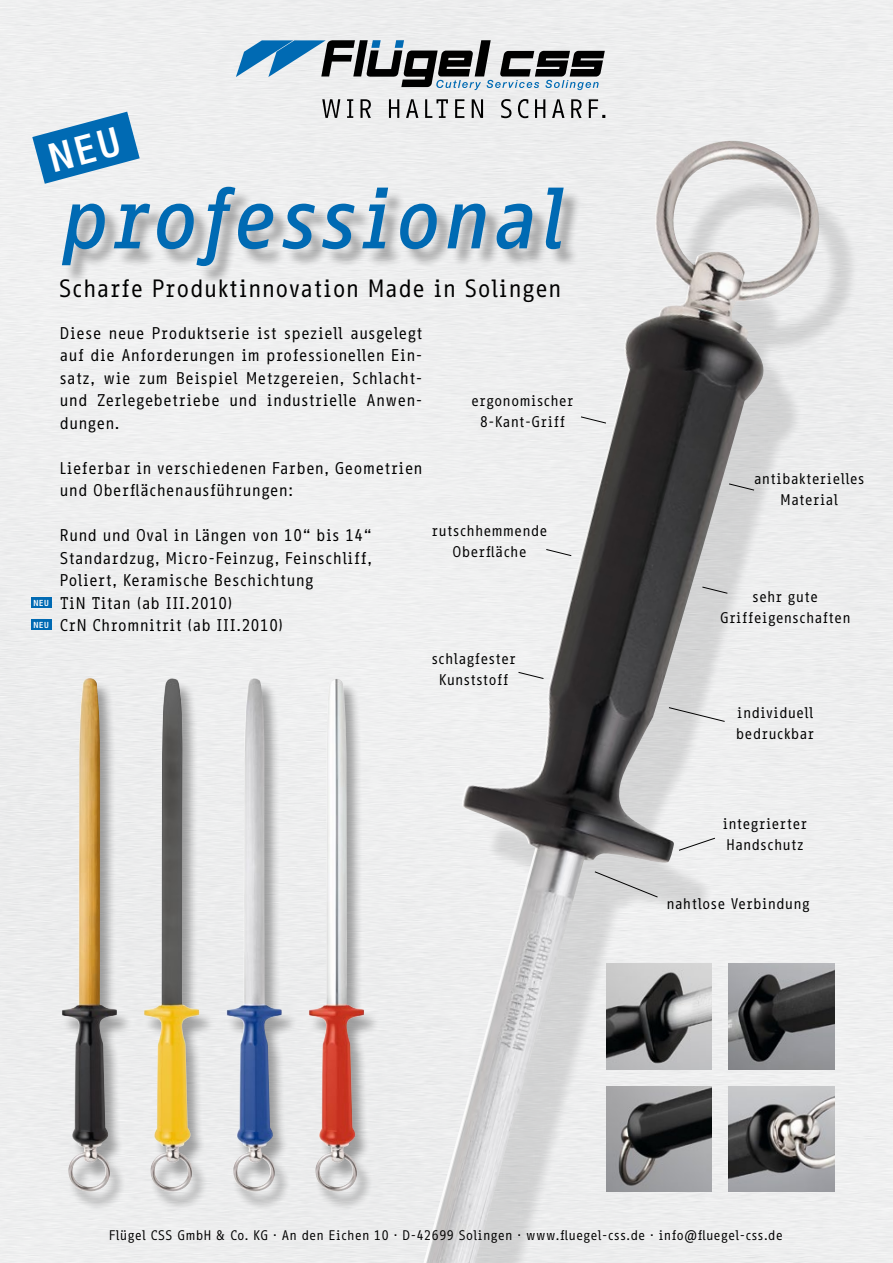
<style>
.page{position:relative;width:893px;height:1263px;background:#eeeeef}
.page>*{position:absolute;margin:0;border:0;box-sizing:border-box;transform-origin:0 0}
.t1{font:italic 500 84.3px "Info Office";letter-spacing:-.01em;color:#006ab3}
.t2{font:24.3px "Info Office";color:#000}
.t3{font:16.5px/22.5px "Info Office";color:#000}
.t4{font:15px/21px "Info Office";color:#000;text-align:center}
.t5{font:13.5px "Info Office";color:#000}
.t6{font:700 8.4px "Info Office";color:#fff}
</style>
<div class="page">
<svg style="left:236px;top:40px;width:369px;height:50px"></svg>
<svg style="left:322px;top:99px;width:18px;height:19px"></svg>
<svg style="left:347px;top:99px;width:6px;height:19px"></svg>
<svg style="left:360px;top:99px;width:11px;height:19px"></svg>
<svg style="left:389px;top:99px;width:10px;height:19px"></svg>
<svg style="left:406px;top:99px;width:12px;height:19px"></svg>
<svg style="left:425px;top:99px;width:23px;height:19px"></svg>
<svg style="left:455px;top:99px;width:9px;height:19px"></svg>
<svg style="left:472px;top:99px;width:11px;height:19px"></svg>
<svg style="left:501px;top:99px;width:10px;height:19px"></svg>
<svg style="left:518px;top:99px;width:10px;height:19px"></svg>
<svg style="left:535px;top:99px;width:10px;height:19px"></svg>
<svg style="left:552px;top:99px;width:12px;height:19px"></svg>
<svg style="left:571px;top:99px;width:11px;height:19px"></svg>
<svg style="left:589px;top:99px;width:16px;height:19px"></svg>
<div style="left:236px;top:177px;width:622px;height:1086px;background:#eeefef"></div>
<img style="left:423px;top:141px;width:408px;height:1122px">
<div style="left:61px;top:680px;width:71px;height:529px;background:#000;opacity:.33"></div>
<img style="left:62px;top:678px;width:55px;height:514px">
<div style="left:225px;top:680px;width:72px;height:529px;background:#000;opacity:.33"></div>
<img style="left:226px;top:678px;width:56px;height:514px">
<div style="left:308px;top:680px;width:71px;height:529px;background:#000;opacity:.33"></div>
<img style="left:309px;top:679px;width:55px;height:513px">
<div style="left:143px;top:680px;width:71px;height:529px;background:#000;opacity:.33"></div>
<img style="left:144px;top:678px;width:55px;height:514px">
<div style="left:63px;top:188px;width:518px;height:96px;background:#000;opacity:.33"></div>
<img style="left:606px;top:964px;width:105px;height:105px">
<img style="left:606px;top:1086px;width:105px;height:105px">
<img style="left:729px;top:1086px;width:105px;height:105px">
<img style="left:729px;top:964px;width:105px;height:105px">
<div style="left:31px;top:620px;width:21px;height:10px;background:#006ab3"></div>
<div style="left:31px;top:597px;width:21px;height:10px;background:#006ab3"></div>
<svg style="left:580px;top:416px;width:27px;height:8px"></svg>
<svg style="left:728px;top:483px;width:27px;height:8px"></svg>
<svg style="left:701px;top:586px;width:27px;height:8px"></svg>
<svg style="left:678px;top:837px;width:38px;height:14px"></svg>
<svg style="left:594px;top:871px;width:64px;height:27px;background:#cdcdcd"></svg>
<svg style="left:668px;top:707px;width:57px;height:15px"></svg>
<svg style="left:545px;top:549px;width:27px;height:8px"></svg>
<svg style="left:518px;top:671px;width:26px;height:8px"></svg>
<svg style="left:32px;top:112px;width:108px;height:72px"></svg>
<p class="t6" style="left:33px;top:598px;width:18px">NEU</p>
<p class="t6" style="left:33px;top:620px;width:18px">NEU</p>
<h1 class="t1" style="left:56px;top:169px;width:508px">professional</h1>
<h2 class="t2" style="left:58px;top:274px;width:505px">Scharfe Produktinnovation Made in Solingen</h2>
<p class="t3" style="left:60px;top:321px;width:365px;text-align:justify">Diese neue Produktserie ist speziell ausgelegt auf die Anforderungen im professionellen Ein&shy;satz, wie zum Beispiel Metzgereien, Schlacht&shy;und Zerlegebetriebe und industrielle Anwen&shy;dungen.</p>
<p class="t3" style="left:60px;top:456px;width:365px">Lieferbar in verschiedenen Farben, Geometrien und Oberflächenausführungen:</p>
<p class="t3" style="left:60px;top:524px;width:314px">Rund und Oval in Längen von 10“ bis 14“ Standardzug, Micro-Feinzug, Feinschliff, Poliert, Keramische Beschichtung<br>TiN Titan (ab III.2010)<br>CrN Chromnitrit (ab III.2010)</p>
<p class="t4" style="left:471px;top:390px;width:104px">ergonomischer<br>8-Kant-Griff</p>
<p class="t4" style="left:431px;top:520px;width:118px">rutschhemmende<br>Oberfläche</p>
<p class="t4" style="left:431px;top:648px;width:86px">schlagfester<br>Kunststoff</p>
<p class="t4" style="left:754px;top:468px;width:112px">antibakterielles<br>Material</p>
<p class="t4" style="left:720px;top:586px;width:133px">sehr gute<br>Griffeigenschaften</p>
<p class="t4" style="left:736px;top:702px;width:80px;text-align:left">individuell bedruckbar</p>
<p class="t4" style="left:722px;top:813px;width:87px;text-align:left">integrierter<br>Handschutz</p>
<p class="t4" style="left:666px;top:893px;width:145px">nahtlose Verbindung</p>
<p class="t5" style="left:109px;top:1228px;width:676px">Flügel CSS GmbH &amp; Co. KG · An den Eichen 10 · D-42699 Solingen · www.fluegel-css.de · info@fluegel-css.de</p>
</div>
